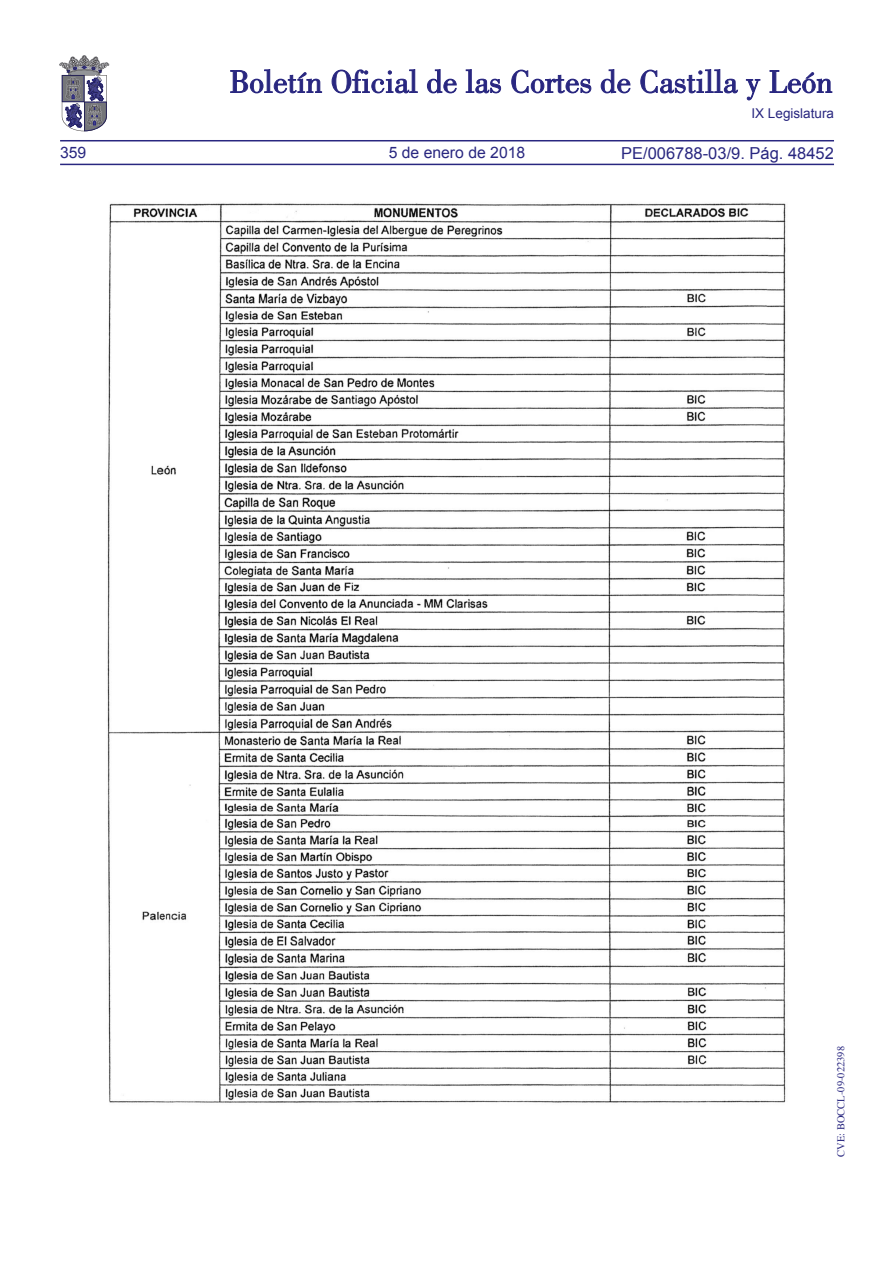
<style>
.page{position:relative;width:893px;height:1263px;background:#fff}
.page>*{position:absolute;margin:0;border:0;box-sizing:border-box;transform-origin:0 0}
.t1{font:16.5px "Arial";color:#292780}
.t2{font:15.75px "Arial";color:#292780}
.t3{font:13.5px "Arial";color:#292780}
.t4{font:10.5px "Times";color:#292780}
</style>
<div class="page">
<hr style="left:60px;top:164px;width:774px;height:1px;background:#292780">
<hr style="left:60px;top:140px;width:774px;height:1px;background:#292780">
<svg style="left:230px;top:69px;width:92px;height:24px"></svg>
<svg style="left:332px;top:69px;width:86px;height:24px"></svg>
<svg style="left:427px;top:69px;width:30px;height:24px"></svg>
<svg style="left:466px;top:69px;width:35px;height:24px"></svg>
<svg style="left:511px;top:70px;width:80px;height:23px"></svg>
<svg style="left:601px;top:69px;width:29px;height:24px"></svg>
<svg style="left:640px;top:69px;width:98px;height:24px"></svg>
<svg style="left:746px;top:79px;width:14px;height:21px"></svg>
<svg style="left:770px;top:70px;width:62px;height:23px"></svg>
<svg style="left:60px;top:55px;width:49px;height:76px"></svg>
<img style="left:107px;top:203px;width:679px;height:900px">
<p class="t2" style="left:60px;top:142px;width:28px">359</p>
<p class="t2" style="left:389px;top:142px;width:138px">5 de enero de 2018</p>
<p class="t3" style="left:751px;top:105px;width:84px">IX Legislatura</p>
<p class="t1" style="left:621px;top:142px;width:214px">PE/006788-03/9. Pág. 48452</p>
<p class="t4" style="left:831px;top:1157px;width:112px;rotate:-90deg">CVE: BOCCL-09-022398</p>
</div>
